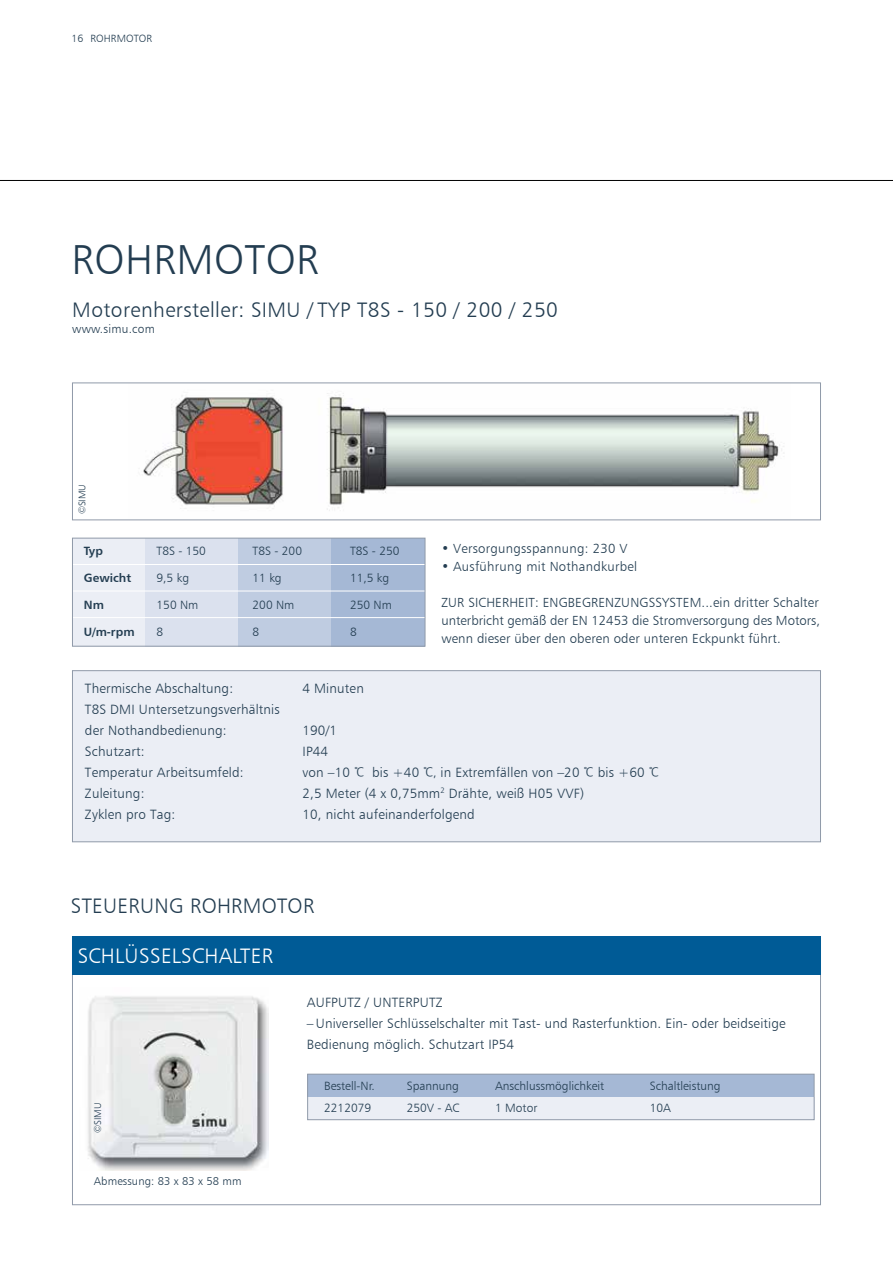
<style>
.page{position:relative;width:893px;height:1263px;background:#fff}
.page>*{position:absolute;margin:0;border:0;box-sizing:border-box;transform-origin:0 0}
.t1{font:42px "Humanist 777 BT Light B";letter-spacing:.01em;color:#233d51}
.t2{font:21px "Humanist 777 BT Light B";letter-spacing:.02em;color:#233d51}
.t3{font:21px "Humanist 777 BT Light B";letter-spacing:.015em;color:#fff}
.t4{font:13.5px/21px "Humanist 777 BT Light B";letter-spacing:.01em;color:#233d51}
.t5{font:13.2px/18px "Humanist 777 BT Light B";letter-spacing:.02em;color:#233d51;text-align:justify}
.t6{font:12px "Humanist 777 BT Light B";color:#233d51}
.t7{font:12px "Humanist 777 BT Bold B";color:#233d51}
.t8{font:12px "Humanist 777 BT Light B";letter-spacing:.02em;color:#233d51}
.t9{font:11.25px "Humanist 777 BT Light B";letter-spacing:.01em;color:#233d51}
.t10{font:10.5px "Humanist 777 BT Light B";letter-spacing:.01em;color:#233d51}
.t11{font:9.75px "Humanist 777 BT Light B";letter-spacing:-.01em;color:#233d51}
.s1{font-family:"Apple SD Gothic Neo";font-weight:300}
</style>
<div class="page">
<hr style="left:0;top:180px;width:893px;height:1px;background:#000">
<div style="left:72px;top:670px;width:749px;height:172px;background:#ebeef5;border:1px solid #909aa9"></div>
<div style="left:72px;top:538px;width:353px;height:108px;background:#ebeef5"></div>
<img style="left:143px;top:393px;width:641px;height:118px">
<div style="left:72px;top:383px;width:749px;height:137px;border:1px solid #909aa9"></div>
<div style="left:146px;top:538px;width:93px;height:108px;background:#dbe1ee"></div>
<div style="left:238px;top:538px;width:94px;height:108px;background:#bfcce1"></div>
<div style="left:331px;top:538px;width:94px;height:108px;background:#a5b8d5"></div>
<hr style="left:72px;top:564px;width:353px;height:1px;background:#fff">
<hr style="left:72px;top:617px;width:353px;height:1px;background:#fff">
<hr style="left:72px;top:591px;width:353px;height:1px;background:#fff">
<img style="left:87px;top:996px;width:182px;height:175px">
<div style="left:72px;top:936px;width:749px;height:39px;background:#005b96"></div>
<div style="left:308px;top:1074px;width:506px;height:23px;background:#a5b8d5"></div>
<div style="left:308px;top:1097px;width:506px;height:23px;background:#ebeef5"></div>
<div style="left:72px;top:538px;width:353px;height:108px;border:1px solid #909aa9"></div>
<div style="left:307px;top:1074px;width:507px;height:46px;border:1px solid #909aa9"></div>
<p class="t10" style="left:72px;top:32px;width:82px">16 ROHRMOTOR</p>
<h1 class="t1" style="left:71px;top:234px;width:249px">ROHRMOTOR</h1>
<h2 class="t2" style="left:72px;top:297px;width:487px">Motorenhersteller: SIMU / TYP T8S - 150 / 200 / 250</h2>
<p class="t8" style="left:72px;top:321px;width:84px">www.simu.com</p>
<p class="t11" style="left:76px;top:514px;width:32px;rotate:-90deg">©SIMU</p>
<p class="t7" style="left:84px;top:543px;width:21px">Typ</p>
<p class="t7" style="left:84px;top:570px;width:49px">Gewicht</p>
<p class="t7" style="left:84px;top:597px;width:22px">Nm</p>
<p class="t7" style="left:84px;top:624px;width:52px">U/m-rpm</p>
<p class="t6" style="left:157px;top:543px;width:51px">T8S - 150</p>
<p class="t6" style="left:253px;top:543px;width:51px">T8S - 200</p>
<p class="t6" style="left:350px;top:543px;width:51px">T8S - 250</p>
<p class="t6" style="left:157px;top:570px;width:34px">9,5 kg</p>
<p class="t6" style="left:253px;top:570px;width:31px">11 kg</p>
<p class="t6" style="left:350px;top:570px;width:41px">11,5 kg</p>
<p class="t6" style="left:157px;top:597px;width:43px">150 Nm</p>
<p class="t6" style="left:253px;top:597px;width:43px">200 Nm</p>
<p class="t6" style="left:350px;top:597px;width:43px">250 Nm</p>
<p class="t6" style="left:157px;top:624px;width:8px">8</p>
<p class="t6" style="left:253px;top:624px;width:8px">8</p>
<p class="t6" style="left:350px;top:624px;width:8px">8</p>
<p class="t4" style="left:85px;top:677px;width:150px">Thermische Abschaltung:</p>
<p class="t4" style="left:302px;top:677px;width:63px">4 Minuten</p>
<p class="t4" style="left:85px;top:698px;width:196px">T8S DMI Untersetzungsverhältnis der Nothandbedienung:</p>
<p class="t4" style="left:302px;top:719px;width:36px">190/1</p>
<p class="t5" style="left:441px;top:539px;width:188px">•︎ Versorgungsspannung: 230 V</p>
<p class="t5" style="left:441px;top:557px;width:197px">•︎ Ausführung mit Nothandkurbel</p>
<p class="t5" style="left:441px;top:593px;width:380px">ZUR SICHERHEIT: ENGBEGRENZUNGSSYSTEM...ein dritter Schalter unterbricht gemäß der EN 12453 die Stromversorgung des Motors, wenn dieser über den oberen oder unteren Eckpunkt führt.</p>
<p class="t4" style="left:85px;top:740px;width:61px">Schutzart:</p>
<p class="t4" style="left:302px;top:740px;width:27px">IP44</p>
<p class="t4" style="left:85px;top:761px;width:160px">Temperatur Arbeitsumfeld:</p>
<p class="t4" style="left:302px;top:761px;width:358px">von –10 <span class="s1">℃</span> bis +40 <span class="s1">℃,</span> in Extremfällen von –20 <span class="s1">℃</span> bis +60 <span class="s1">℃</span></p>
<p class="t4" style="left:85px;top:782px;width:61px">Zuleitung:</p>
<p class="t4" style="left:302px;top:782px;width:283px">2,5 Meter (4 x 0,75mm<sup>2</sup> Drähte, weiß H05 VVF)</p>
<p class="t4" style="left:85px;top:803px;width:92px">Zyklen pro Tag:</p>
<p class="t4" style="left:302px;top:803px;width:174px">10, nicht aufeinanderfolgend</p>
<h2 class="t2" style="left:71px;top:892px;width:245px">STEUERUNG ROHRMOTOR</h2>
<h2 class="t3" style="left:78px;top:943px;width:197px">SCHLÜSSELSCHALTER</h2>
<p class="t4" style="left:307px;top:991px;width:480px">AUFPUTZ / UNTERPUTZ<br>–Universeller Schlüsselschalter mit Tast- und Rasterfunktion. Ein- oder beidseitige<br>Bedienung möglich. Schutzart IP54</p>
<p class="t11" style="left:92px;top:1133px;width:32px;rotate:-90deg">©SIMU</p>
<p class="t9" style="left:94px;top:1174px;width:149px">Abmessung: 83 x 83 x 58 mm</p>
<p class="t6" style="left:324px;top:1078px;width:52px">Bestell-Nr.</p>
<p class="t6" style="left:407px;top:1078px;width:54px">Spannung</p>
<p class="t6" style="left:495px;top:1078px;width:111px">Anschlussmöglichkeit</p>
<p class="t6" style="left:650px;top:1078px;width:72px">Schaltleistung</p>
<p class="t6" style="left:324px;top:1101px;width:49px">2212079</p>
<p class="t6" style="left:407px;top:1101px;width:54px">250V - AC</p>
<p class="t6" style="left:495px;top:1101px;width:44px">1 Motor</p>
<p class="t6" style="left:650px;top:1101px;width:23px">10A</p>
</div>
